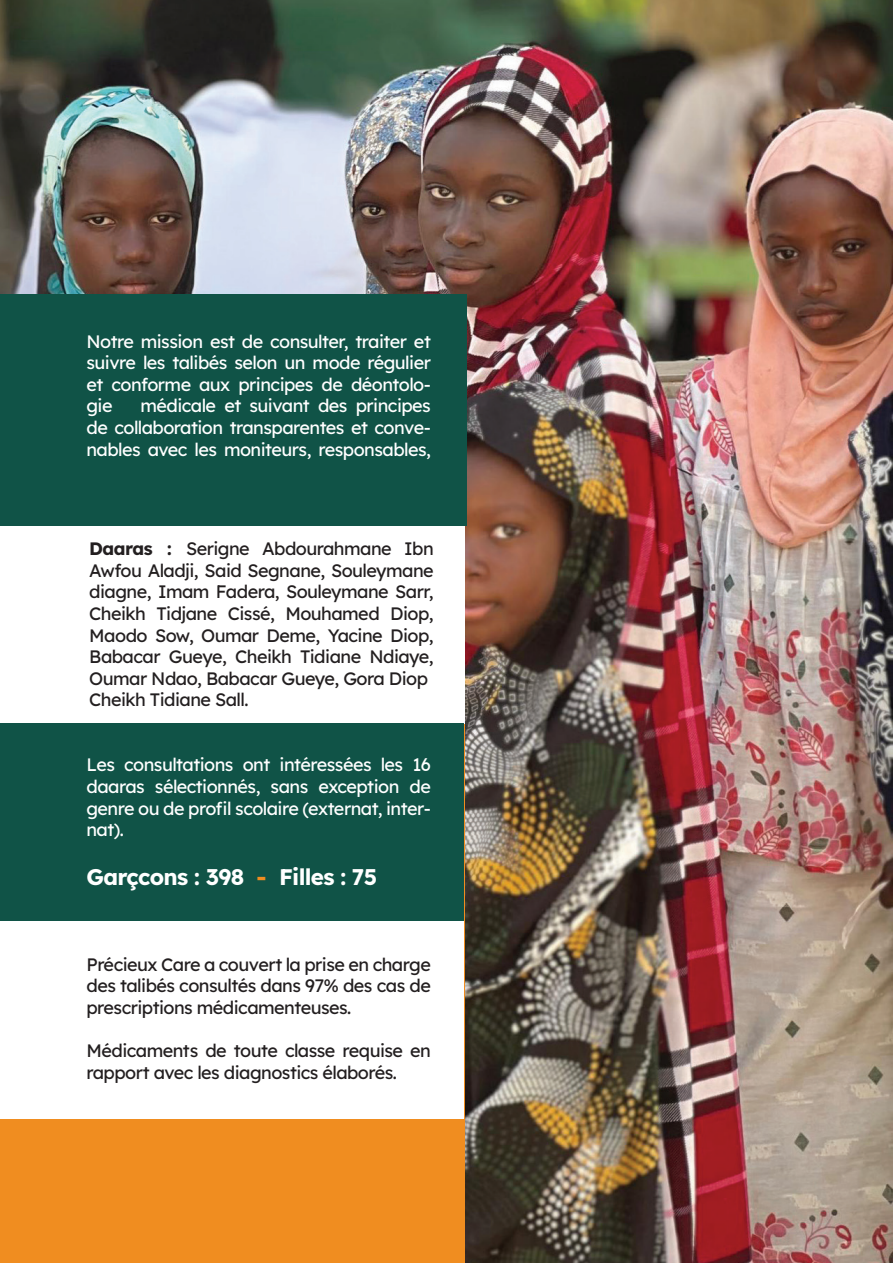
<style>
.page{position:relative;width:893px;height:1263px;background:#fff}
.page>*{position:absolute;margin:0;border:0;box-sizing:border-box;transform-origin:0 0}
.t1{font:700 22.5px "Lexend";letter-spacing:-.03em;color:#fff}
.t2{font:18px/21.6px "Lexend";letter-spacing:-.03em;color:#231f20}
.t3{font:18px/21.6px "Lexend";letter-spacing:-.03em;color:#fff;text-align:justify}
.s1{font-weight:700}
.s2{color:#f08d20}
</style>
<div class="page">
<img style="left:0;top:0;width:893px;height:1263px">
<div style="left:0;top:298px;width:465px;height:965px;background:#f08d20"></div>
<div style="left:0;top:294px;width:466px;height:231px;background:#105347"></div>
<div style="left:0;top:526px;width:464px;height:198px;background:#fff"></div>
<div style="left:0;top:723px;width:463px;height:198px;background:#105347"></div>
<div style="left:0;top:921px;width:463px;height:197px;background:#fff"></div>
<p class="t3" style="left:86px;top:329px;width:346px">Notre mission est de consulter, traiter et suivre les talibés selon un mode régulier et conforme aux principes de déontolo&shy;gie</p>
<p class="t3" style="left:86px;top:394px;width:346px;text-indent:54px">médicale et suivant des principes de collaboration transparentes et conve&shy;nables avec les moniteurs, responsables,</p>
<p class="t2" style="left:89px;top:537px;width:346px"><span class="s1">Daaras :</span> Serigne Abdourahmane Ibn Awfou Aladji, Said Segnane, Souleymane diagne, Imam Fadera, Souleymane Sarr, Cheikh Tidjane Cissé, Mouhamed Diop, Maodo Sow, Oumar Deme, Yacine Diop, Babacar Gueye, Cheikh Tidiane Ndiaye, Oumar Ndao, Babacar Gueye, Gora Diop Cheikh Tidiane Sall.</p>
<p class="t3" style="left:86px;top:753px;width:346px">Les consultations ont intéressées les 16 daaras sélectionnés, sans exception de genre ou de profil scolaire (externat, inter&shy;nat).</p>
<p class="t1" style="left:86px;top:859px;width:292px">Garçcons : 398 <span class="s2">-</span> Filles : 75</p>
<p class="t2" style="left:86px;top:952px;width:346px;text-align:justify">Précieux Care a couvert la prise en charge des talibés consultés dans 97% des cas de prescriptions médicamenteuses.</p>
<p class="t2" style="left:86px;top:1039px;width:346px">Médicaments de toute classe requise en rapport avec les diagnostics élaborés.</p>
</div>
